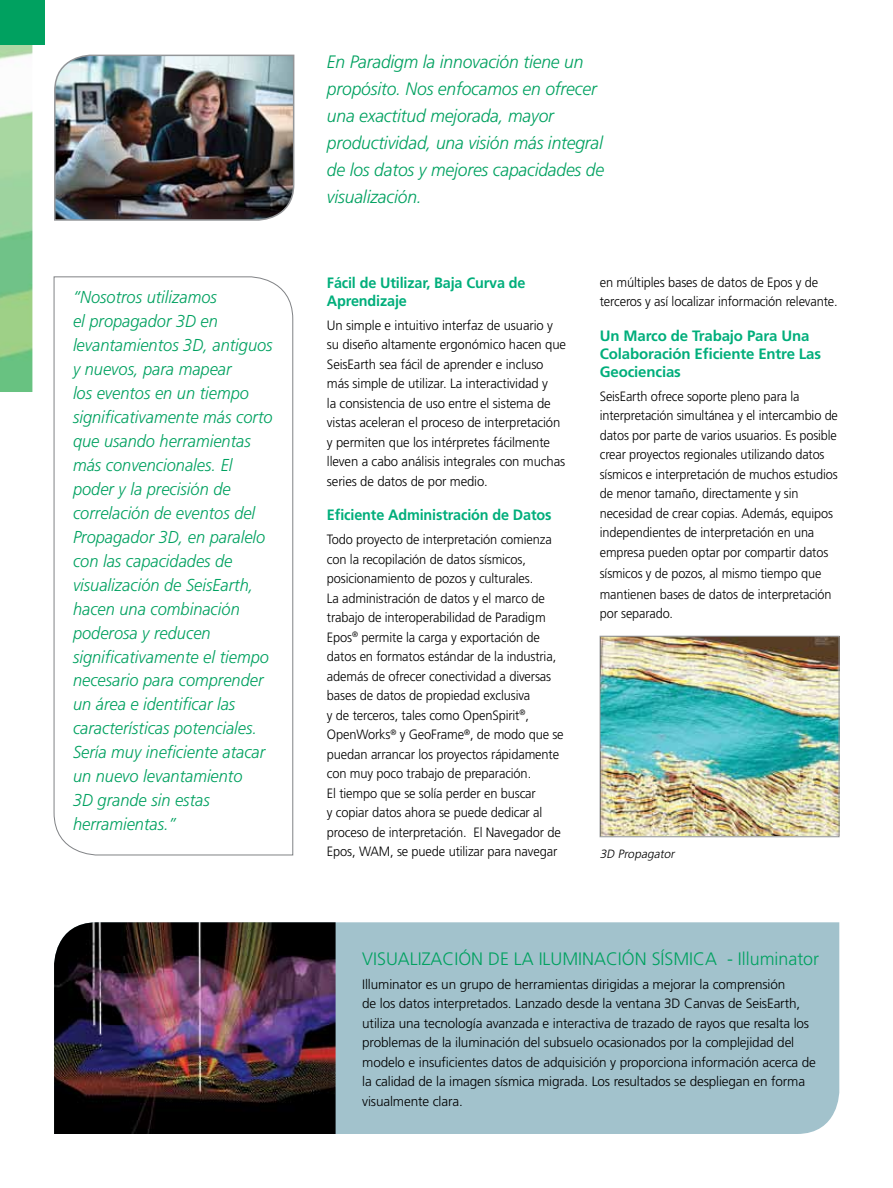
<style>
.page{position:relative;width:893px;height:1188px;background:#fff}
.page>*{position:absolute;margin:0;border:0;box-sizing:border-box;transform-origin:0 0}
.t1{font:italic 300 18px/27px "Frutiger LT Std";letter-spacing:-.01em;color:#00a160}
.t2{font:300 18px "Frutiger LT Std";color:#00a160}
.t3{font:italic 300 17.25px/24px "Frutiger LT Std";color:#00a160;scale:.95 1}
.t4{font:700 15px/18px "Frutiger LT Std";letter-spacing:-.01em;color:#00ae7b;scale:.96 1}
.t5{font:700 15px/18px "Frutiger LT Std";letter-spacing:-.01em;color:#00ae7b}
.t6{font:300 13.5px/19.5px "Frutiger LT Std";letter-spacing:-.01em;color:#000}
.t7{font:300 13.5px/19.5px "Frutiger LT Std";letter-spacing:-.01em;color:#000;scale:.95 1}
.t8{font:300 13.5px/19.5px "Frutiger LT Std";letter-spacing:-.01em;color:#000;scale:.94 1}
.t9{font:italic 300 12px "Frutiger LT Std";color:#000}
</style>
<div class="page">
<img style="left:0;top:44px;width:32px;height:348px">
<svg style="left:53px;top:276px;width:240px;height:580px"></svg>
<img style="left:601px;top:638px;width:235px;height:197px">
<div style="left:599px;top:636px;width:239px;height:201px;border:1px solid #939598"></div>
<div style="left:335px;top:922px;width:503px;height:212px;background:#a2c2cc"></div>
<img style="left:54px;top:922px;width:281px;height:212px">
<img style="left:54px;top:54px;width:241px;height:167px">
<div style="left:0;top:0;width:44px;height:44px;background:#00a160"></div>
<p class="t3" style="left:73px;top:285px;width:211px">“Nosotros utilizamos<br>el propagador 3D en levantamientos 3D, antiguos y nuevos, para mapear<br>los eventos en un tiempo significativamente más corto que usando herramientas más convencionales. El poder y la precisión de correlación de eventos del<br>Propagador 3D, en paralelo con las capacidades de visualización de SeisEarth, hacen una combinación poderosa y reducen significativamente el tiempo necesario para comprender un área e identificar las características potenciales.<br>Sería muy ineficiente atacar un nuevo levantamiento<br>3D grande sin estas herramientas.”</p>
<h1 class="t1" style="left:327px;top:48px;width:279px">En Paradigm la innovación tiene un propósito. Nos enfocamos en ofrecer una exactitud mejorada, mayor productividad, una visión más integral de los datos y mejores capacidades de visualización.</h1>
<p class="t4" style="left:327px;top:274px;width:208px">Fácil de Utilizar, Baja Curva de<br>Aprendizaje</p>
<p class="t6" style="left:327px;top:316px;width:240px">Un simple e intuitivo interfaz de usuario y su diseño altamente ergonómico hacen que SeisEarth sea fácil de aprender e incluso más simple de utilizar. La interactividad y<br>la consistencia de uso entre el sistema de vistas aceleran el proceso de interpretación y permiten que los intérpretes fácilmente lleven a cabo análisis integrales con muchas series de datos de por medio.</p>
<p class="t4" style="left:327px;top:506px;width:235px">Eficiente Administración de Datos</p>
<p class="t7" style="left:327px;top:530px;width:251px">Todo proyecto de interpretación comienza con la recopilación de datos sísmicos, posicionamiento de pozos y culturales.<br>La administración de datos y el marco de trabajo de interoperabilidad de Paradigm Epos<sup>®</sup> permite la carga y exportación de datos en formatos estándar de la industria, además de ofrecer conectividad a diversas bases de datos de propiedad exclusiva<br>y de terceros, tales como OpenSpirit<sup>®</sup>, OpenWorks<sup>®</sup> y GeoFrame<sup>®</sup>, de modo que se puedan arrancar los proyectos rápidamente con muy poco trabajo de preparación.<br>El tiempo que se solía perder en buscar<br>y copiar datos ahora se puede dedicar al proceso de interpretación. El Navegador de Epos, WAM, se puede utilizar para navegar</p>
<p class="t7" style="left:599px;top:272px;width:252px">en múltiples bases de datos de Epos y de terceros y así localizar información relevante.</p>
<p class="t5" style="left:599px;top:326px;width:223px">Un Marco de Trabajo Para Una<br>Colaboración Eficiente Entre Las<br>Geociencias</p>
<p class="t8" style="left:599px;top:386px;width:255px">SeisEarth ofrece soporte pleno para la interpretación simultánea y el intercambio de datos por parte de varios usuarios. Es posible crear proyectos regionales utilizando datos sísmicos e interpretación de muchos estudios de menor tamaño, directamente y sin necesidad de crear copias. Además, equipos independientes de interpretación en una empresa pueden optar por compartir datos</p>
<p class="t8" style="left:599px;top:563px;width:248px;line-height:21px">sísmicos y de pozos, al mismo tiempo que mantienen bases de datos de interpretación</p>
<p class="t8" style="left:599px;top:604px;width:79px">por separado.</p>
<p class="t9" style="left:599px;top:847px;width:78px">3D Propagator</p>
<h1 class="t2" style="left:362px;top:948px;width:458px">VISUALIZACIÓN DE LA ILUMINACIÓN SÍSMICA - Illuminator</h1>
<p class="t6" style="left:362px;top:974px;width:455px">Illuminator es un grupo de herramientas dirigidas a mejorar la comprensión<br>de los datos interpretados. Lanzado desde la ventana 3D Canvas de SeisEarth, utiliza una tecnología avanzada e interactiva de trazado de rayos que resalta los problemas de la iluminación del subsuelo ocasionados por la complejidad del modelo e insuficientes datos de adquisición y proporciona información acerca de la calidad de la imagen sísmica migrada. Los resultados se despliegan en forma visualmente clara.</p>
</div>
